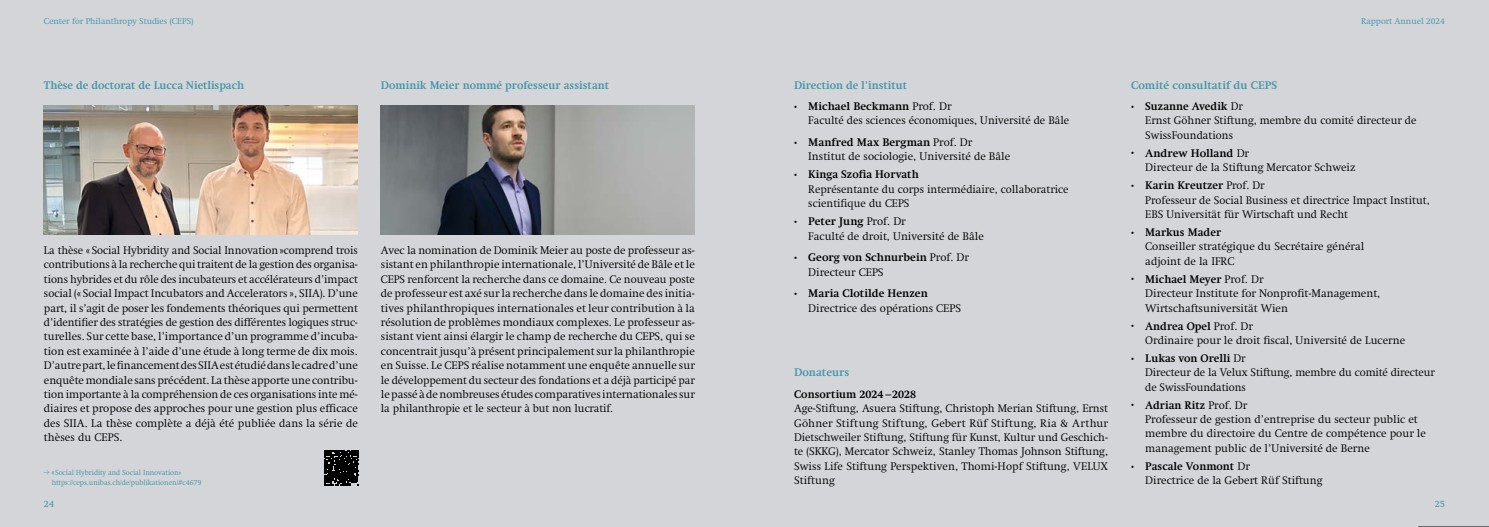
<style>
.page{position:relative;width:1489px;height:527px;background:#fff}
.page>*{position:absolute;margin:0;border:0;box-sizing:border-box;transform-origin:0 0}
.Lauftext{font:300 11.25px/14.4px "Swift LT Std";letter-spacing:.005em;color:#000}
.Lauftext-2{font:700 11.25px "Swift LT Std";letter-spacing:.005em;color:#000}
.Lauftext-3{font:700 11.25px "Swift LT Std";color:#4396aa}
.t1{font:9.5px "Swift LT Std";color:#4396aa}
.Rubrik{font:300 8.75px "Swift LT Std";color:#4396aa}
.Lauftext-4{font:300 7.5px "Swift LT Std";letter-spacing:-.01em;color:#4396aa}
.s1{font-family:"Catalog";font-weight:700;font-size:8.75px}
.s2{font-size:8.75px}
.s3{font-weight:300;font-size:6.25px}
.s4{font-weight:300}
.s5{font-size:6.25px}
.s6{font-weight:700}
</style>
<div class="page">
<div style="left:0;top:0;width:1488px;height:526px;background:#d3d5d8"></div>
<hr style="left:1417px;top:526px;width:71px;height:1px;background:#000">
<img style="left:44px;top:105px;width:314px;height:129px">
<img style="left:381px;top:105px;width:313px;height:129px">
<svg style="left:324px;top:450px;width:35px;height:34px"></svg>
<p class="Rubrik" style="left:44px;top:16px;width:151px">Center for Philanthropy Studies (CEPS)</p>
<p class="Rubrik" style="left:1360px;top:16px;width:85px">Rapport Annuel 2024</p>
<p class="Lauftext-3" style="left:44px;top:78px;width:202px">Thèse de doctorat de Lucca Nietlispach</p>
<p class="Lauftext-3" style="left:381px;top:78px;width:230px">Dominik Meier nommé professeur assistant</p>
<p class="Lauftext" style="left:44px;top:243px;width:315px;text-align:justify">La thèse «Social Hybridity and Social Innovation»comprend trois contributions à la recherche qui traitent de la gestion des organisa&shy;tions hybrides et du rôle des incubateurs et accélérateurs d’impact social («Social Impact Incubators and Accelerators », SIIA). D’une part, il s’agit de poser les fondements théoriques qui permettent d’identifier des stratégies de gestion des différentes logiques struc&shy;turelles. Sur cette base, l’importance d’un programme d’incuba&shy;tion est examinée à l’aide d’une étude à long terme de dix mois.<br>D’autre part, le financement des SIIA est étudié dans le cadre d’une enquête mondiale sans précédent. La thèse apporte une contribu&shy;tion importante à la compréhension de ces organisations inte mé&shy;diaires et propose des approches pour une gestion plus efficace des SIIA. La thèse complète a déjà été publiée dans la série de thèses du CEPS.</p>
<p class="Lauftext-4" style="left:44px;top:468px;width:139px"><span class="s1">→</span> <span class="s2">«</span>Social Hybridity and Social Innovation»</p>
<p class="Lauftext-4" style="left:52px;top:478px;width:151px">https://ceps.unibas.ch/de/publikationen/#c4679</p>
<p class="Lauftext" style="left:381px;top:243px;width:315px;text-align:justify">Avec la nomination de Dominik Meier au poste de professeur as&shy;sistant en philanthropie internationale, l’Université de Bâle et le CEPS renforcent la recherche dans ce domaine. Ce nouveau poste de professeur est axé sur la recherche dans le domaine des initia&shy;tives philanthropiques internationales et leur contribution à la résolution de problèmes mondiaux complexes. Le professeur as&shy;sistant vient ainsi élargir le champ de recherche du CEPS, qui se concentrait jusqu’à présent principalement sur la philanthropie en Suisse. Le CEPS réalise notamment une enquête annuelle sur le développement du secteur des fondations et a déjà participé par le passé à de nombreuses études comparatives internationales sur la philanthropie et le secteur à but non lucratif.</p>
<p class="Lauftext-3" style="left:794px;top:78px;width:114px">Direction de l’institut</p>
<p class="Lauftext-2" style="left:794px;top:100px;width:159px"><span class="s3">•</span> Michael Beckmann <span class="s4">Prof. Dr</span></p>
<p class="Lauftext" style="left:808px;top:113px;width:262px">Faculté des sciences économiques, Université de Bâle</p>
<p class="Lauftext-2" style="left:794px;top:136px;width:180px"><span class="s3">•</span> Manfred Max Bergman <span class="s4">Prof. Dr</span></p>
<p class="Lauftext" style="left:808px;top:149px;width:203px">Institut de sociologie, Université de Bâle</p>
<p class="Lauftext" style="left:808px;top:167px;width:262px;text-indent:-14px"><span class="s5">•</span> <span class="s6">Kinga Szofia Horvath<br></span>Représentante du corps intermédiaire, collaboratrice scientifique du CEPS</p>
<p class="Lauftext-2" style="left:794px;top:215px;width:113px"><span class="s3">•</span> Peter Jung <span class="s4">Prof. Dr</span></p>
<p class="Lauftext" style="left:808px;top:228px;width:177px">Faculté de droit, Université de Bâle</p>
<p class="Lauftext-2" style="left:794px;top:251px;width:176px"><span class="s3">•</span> Georg von Schnurbein <span class="s4">Prof. Dr</span></p>
<p class="Lauftext" style="left:808px;top:264px;width:77px">Directeur CEPS</p>
<p class="Lauftext-2" style="left:794px;top:287px;width:135px"><span class="s3">•</span> Maria Clotilde Henzen</p>
<p class="Lauftext" style="left:808px;top:300px;width:154px">Directrice des opérations CEPS</p>
<p class="Lauftext-3" style="left:794px;top:366px;width:57px">Donateurs</p>
<p class="Lauftext-2" style="left:794px;top:387px;width:124px">Consortium 2024 –2028</p>
<p class="Lauftext" style="left:794px;top:401px;width:315px;text-align:justify">Age-Stiftung, Asuera Stiftung, Christoph Merian Stiftung, Ernst Göhner Stiftung Stiftung, Gebert Rüf Stiftung, Ria &amp; Arthur Dietschweiler Stiftung, Stiftung für Kunst, Kultur und Geschich&shy;te (SKKG), Mercator Schweiz, Stanley Thomas Johnson Stiftung, Swiss Life Stiftung Perspektiven, Thomi-Hopf Stiftung, VELUX Stiftung</p>
<p class="Lauftext-3" style="left:1130px;top:78px;width:147px">Comité consultatif du CEPS</p>
<p class="Lauftext-2" style="left:1130px;top:100px;width:113px"><span class="s3">•</span> Suzanne Avedik <span class="s4">Dr</span></p>
<p class="Lauftext" style="left:1145px;top:113px;width:273px">Ernst Göhner Stiftung, membre du comité directeur de<br>SwissFoundations</p>
<p class="Lauftext" style="left:1145px;top:146px;width:212px;text-indent:-14px"><span class="s5">•</span> <span class="s6">Andrew Holland</span> Dr<br>Directeur de la Stiftung Mercator Schweiz</p>
<p class="Lauftext" style="left:1145px;top:178px;width:286px;text-indent:-14px"><span class="s5">•</span> <span class="s6">Karin Kreutzer</span> Prof. Dr<br>Professeur de Social Business et directrice Impact Institut,<br>EBS Universität für Wirtschaft und Recht</p>
<p class="Lauftext" style="left:1145px;top:225px;width:220px;text-indent:-14px"><span class="s5">•</span> <span class="s6">Markus Mader<br></span>Conseiller stratégique du Secrétaire général</p>
<p class="Lauftext" style="left:1145px;top:254px;width:91px">adjoint de la IFRC</p>
<p class="Lauftext" style="left:1145px;top:272px;width:236px;text-indent:-14px"><span class="s5">•</span> <span class="s6">Michael Meyer</span> Prof. Dr<br>Directeur Institute for Nonprofit-Management,<br>Wirtschaftsuniversität Wien</p>
<p class="Lauftext" style="left:1145px;top:318px;width:261px;text-indent:-14px"><span class="s5">•</span> <span class="s6">Andrea Opel</span> Prof. Dr<br>Ordinaire pour le droit fiscal, Université de Lucerne</p>
<p class="Lauftext" style="left:1145px;top:351px;width:291px;text-indent:-14px"><span class="s5">•</span> <span class="s6">Lukas von Orelli</span> Dr<br>Directeur de la Velux Stiftung, membre du comité directeur de SwissFoundations</p>
<p class="Lauftext" style="left:1145px;top:397px;width:282px;text-indent:-14px"><span class="s5">•</span> <span class="s6">Adrian Ritz</span> Prof. Dr<br>Professeur de gestion d’entreprise du secteur public et membre du directoire du Centre de compétence pour le management public de l’Université de Berne</p>
<p class="Lauftext-2" style="left:1130px;top:459px;width:120px"><span class="s3">•</span> Pascale Vonmont <span class="s4">Dr</span></p>
<p class="Lauftext" style="left:1145px;top:473px;width:179px">Directrice de la Gebert Rüf Stiftung</p>
<p class="t1" style="left:44px;top:498px;width:12px">24</p>
<p class="t1" style="left:1434px;top:498px;width:12px">25</p>
</div>
